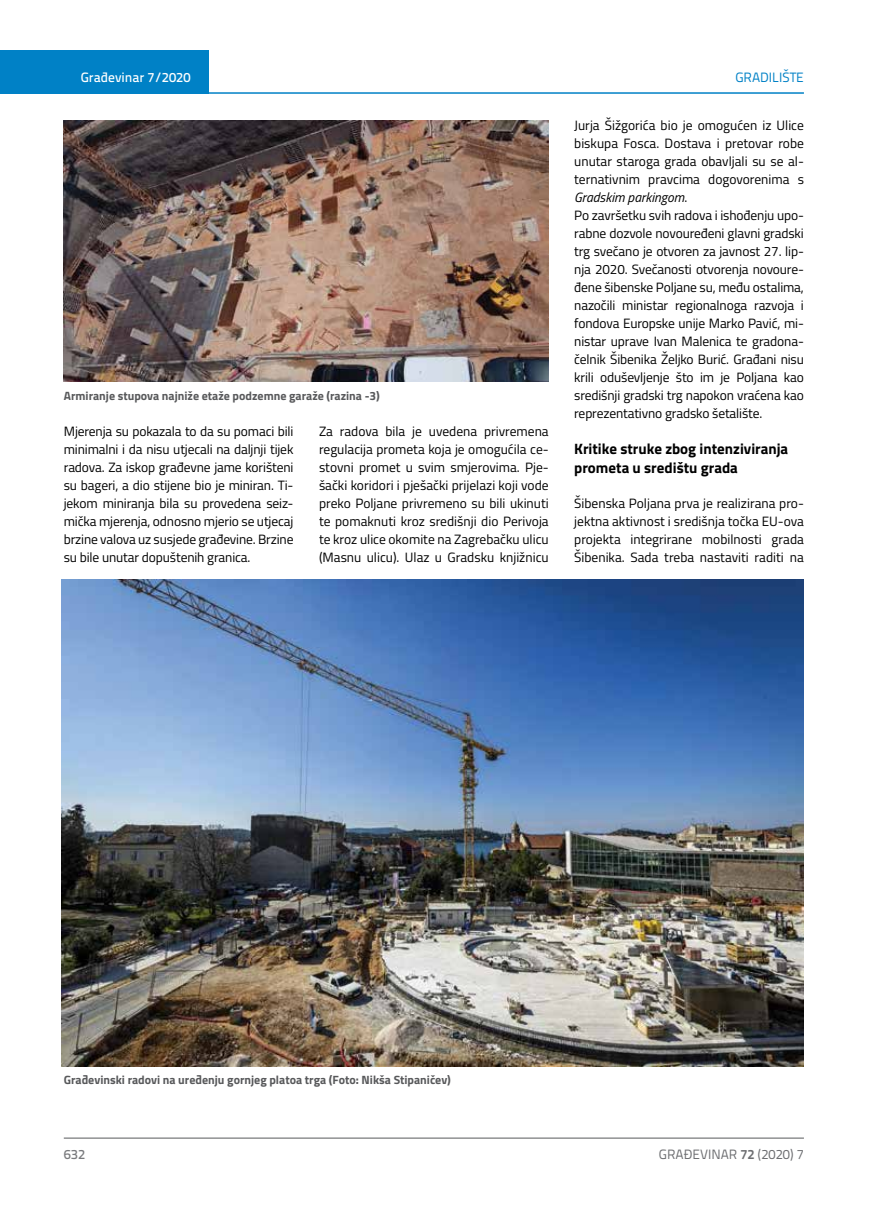
<style>
.page{position:relative;width:872px;height:1212px;background:#fff}
.page>*{position:absolute;margin:0;border:0;box-sizing:border-box;transform-origin:0 0}
.t1{font:700 15px/19.5px "Titillium";color:#000}
.t2{font:13.5px/18px "Titillium";letter-spacing:-.01em;color:#000;text-align:justify}
.t3{font:13.5px "Titillium Text 22 L";color:#6d6e71}
.t4{font:500 13.5px "Titillium Text 22 L";color:#fff}
.t5{font:13.5px "Titillium Text 22 L";color:#0081c6}
.t6{font:500 13.5px "Titillium Text 22 L";color:#797a7d}
.t7{font:700 12px "Titillium";color:#58595b}
.s1{font-style:italic}
.s2{font-weight:700}
</style>
<div class="page">
<div style="left:0;top:50px;width:208px;height:44px;background:#0081c6"></div>
<hr style="left:0;top:92px;width:804px;height:2px;background:#0081c6">
<hr style="left:64px;top:1138px;width:740px;height:1px;background:#58595b">
<img style="left:64px;top:120px;width:485px;height:262px">
<img style="left:61px;top:580px;width:743px;height:487px">
<p class="t4" style="left:81px;top:67px;width:111px">Građevinar 7/2020</p>
<p class="t5" style="left:735px;top:68px;width:70px">GRADILIŠTE</p>
<p class="t7" style="left:64px;top:386px;width:318px">Armiranje stupova najniže etaže podzemne garaže (razina -3)</p>
<p class="t2" style="left:64px;top:421px;width:231px">Mjerenja su pokazala to da su pomaci bili minimalni i da nisu utjecali na daljnji tijek radova. Za iskop građevne jame korišteni su bageri, a dio stijene bio je miniran. Ti&shy;jekom miniranja bila su provedena seiz&shy;mička mjerenja, odnosno mjerio se utjecaj brzine valova uz susjede građevine. Brzine su bile unutar dopuštenih granica.</p>
<p class="t2" style="left:319px;top:421px;width:231px">Za radova bila je uvedena privremena regulacija prometa koja je omogućila ce&shy;stovni promet u svim smjerovima. Pje&shy;šački koridori i pješački prijelazi koji vode preko Poljane privremeno su bili ukinuti te pomaknuti kroz središnji dio Perivoja te kroz ulice okomite na Zagrebačku ulicu (Masnu ulicu). Ulaz u Gradsku knjižnicu</p>
<p class="t2" style="left:574px;top:115px;width:231px;text-align:left">Jurja Šižgorića bio je omogućen iz Ulice biskupa Fosca. Dostava i pretovar robe unutar staroga grada obavljali su se al&shy;ternativnim pravcima dogovorenima s <span class="s1">Gradskim parkingom</span>.<br>Po završetku svih radova i ishođenju upo&shy;rabne dozvole novouređeni glavni gradski trg svečano je otvoren za javnost 27. lip&shy;nja 2020. Svečanosti otvorenja novoure&shy;đene šibenske Poljane su, među ostalima, nazočili ministar regionalnoga razvoja i fondova Europske unije Marko Pavić, mi&shy;nistar uprave Ivan Malenica te gradona&shy;čelnik Šibenika Željko Burić. Građani nisu krili oduševljenje što im je Poljana kao središnji gradski trg napokon vraćena kao reprezentativno gradsko šetalište.</p>
<p class="t1" style="left:574px;top:438px;width:216px">Kritike struke zbog intenziviranja prometa u središtu grada</p>
<p class="t2" style="left:574px;top:493px;width:231px">Šibenska Poljana prva je realizirana pro&shy;jektna aktivnost i središnja točka EU-ova projekta integrirane mobilnosti grada Šibenika. Sada treba nastaviti raditi na</p>
<p class="t7" style="left:64px;top:1071px;width:388px">Građevinski radovi na uređenju gornjeg platoa trga (Foto: Nikša Stipaničev)</p>
<p class="t6" style="left:64px;top:1144px;width:23px">632</p>
<p class="t3" style="left:659px;top:1144px;width:146px">GRAĐEVINAR <span class="s2">72</span> (2020) 7</p>
</div>
